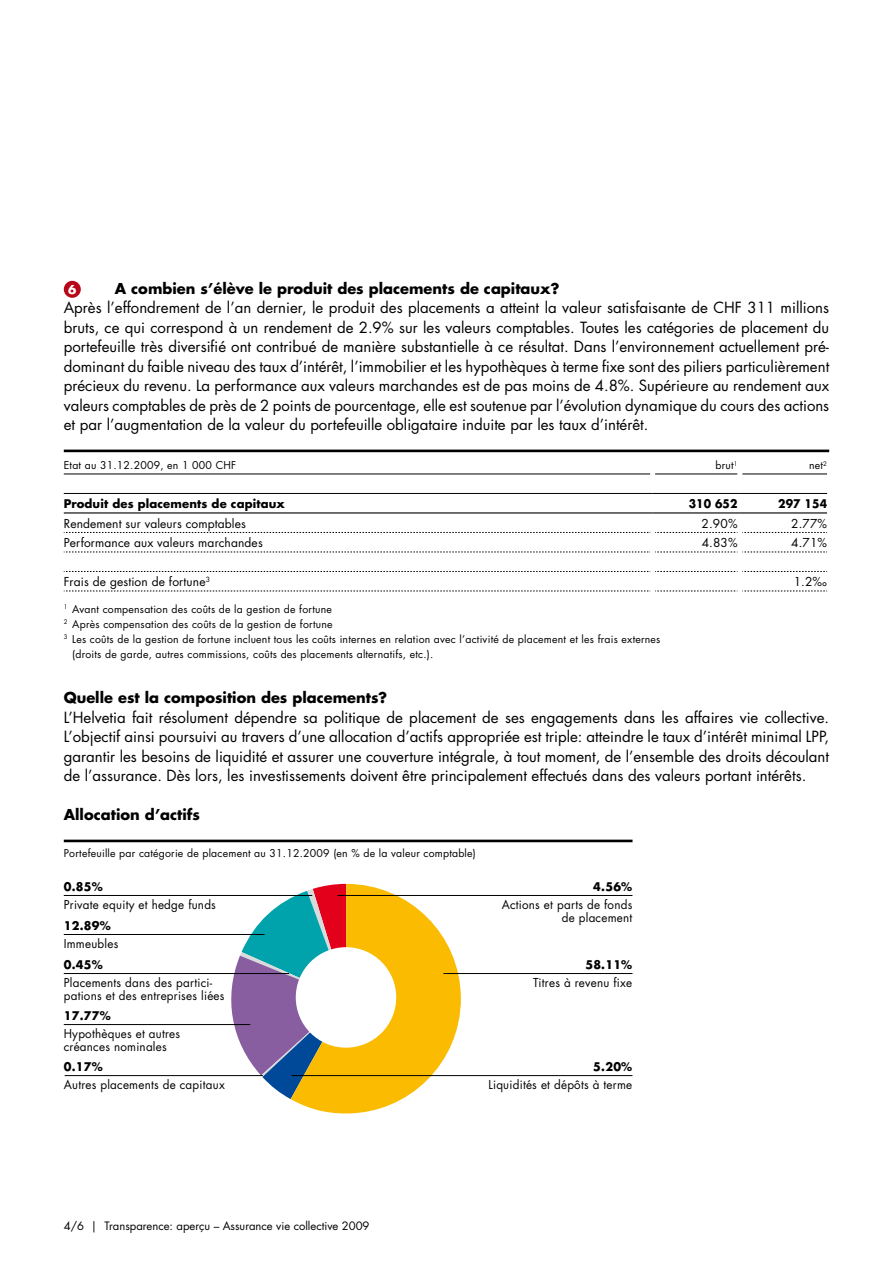
<style>
.page{position:relative;width:893px;height:1263px;background:#fff}
.page>*{position:absolute;margin:0;border:0;box-sizing:border-box;transform-origin:0 0}
.t1{font:15px/19.5px "Futura Std";color:#000;text-align:justify}
.t2{font:700 14.7px "Futura Std";color:#000}
.t3{font:12px/13.5px "Futura";letter-spacing:.02em;color:#000}
.t4{font:12px "Futura Std";letter-spacing:.01em;color:#000}
.t5{font:700 12px "Futura Std";color:#fff}
.t6{font:700 11.7px "Futura Std";letter-spacing:.01em;color:#000}
.t7{font:700 11.7px "Futura Std";letter-spacing:.01em;color:#000;scale:.93 1}
.t8{font:700 11.55px "Futura";letter-spacing:.02em;color:#000}
.t9{font:11.25px "Futura Std";color:#000}
.t10{font:10.5px "Futura Std";letter-spacing:.02em;color:#000}
</style>
<div class="page">
<hr style="left:64px;top:450px;width:765px;height:2px;background:#000">
<svg style="left:64px;top:473px;width:763px;height:118px"></svg>
<hr style="left:64px;top:474px;width:586px;height:1px;background:#000">
<hr style="left:655px;top:474px;width:83px;height:1px;background:#000">
<hr style="left:742px;top:474px;width:85px;height:1px;background:#000">
<svg style="left:64px;top:532px;width:763px;height:1px"></svg>
<svg style="left:64px;top:552px;width:763px;height:1px"></svg>
<svg style="left:64px;top:571px;width:763px;height:1px"></svg>
<svg style="left:64px;top:591px;width:763px;height:1px"></svg>
<div style="left:650px;top:454px;width:5px;height:20px;background:#fff"></div>
<hr style="left:738px;top:454px;width:4px;height:20px;background:#fff">
<div style="left:650px;top:474px;width:5px;height:19px;background:#fff"></div>
<hr style="left:738px;top:474px;width:4px;height:19px;background:#fff">
<div style="left:650px;top:494px;width:5px;height:18px;background:#fff"></div>
<hr style="left:738px;top:494px;width:4px;height:18px;background:#fff">
<div style="left:650px;top:513px;width:5px;height:19px;background:#fff"></div>
<hr style="left:738px;top:513px;width:4px;height:19px;background:#fff">
<div style="left:650px;top:532px;width:5px;height:20px;background:#fff"></div>
<hr style="left:738px;top:532px;width:4px;height:20px;background:#fff">
<div style="left:650px;top:552px;width:5px;height:19px;background:#fff"></div>
<hr style="left:738px;top:552px;width:4px;height:19px;background:#fff">
<div style="left:650px;top:571px;width:5px;height:20px;background:#fff"></div>
<hr style="left:738px;top:571px;width:4px;height:20px;background:#fff">
<div style="left:650px;top:591px;width:5px;height:19px;background:#fff"></div>
<hr style="left:738px;top:591px;width:4px;height:19px;background:#fff">
<hr style="left:64px;top:493px;width:589px;height:1px;background:#000">
<hr style="left:653px;top:493px;width:87px;height:1px;background:#000">
<hr style="left:740px;top:493px;width:87px;height:1px;background:#000">
<hr style="left:653px;top:512px;width:87px;height:1px;background:#000">
<hr style="left:740px;top:512px;width:87px;height:1px;background:#000">
<hr style="left:64px;top:512px;width:589px;height:1px;background:#000">
<hr style="left:64px;top:840px;width:568px;height:2px;background:#000">
<svg style="left:223px;top:884px;width:238px;height:229px"></svg>
<div style="left:296px;top:947px;width:100px;height:101px;background:#fff;border-radius:50%"></div>
<hr style="left:337px;top:895px;width:295px;height:1px;background:#000">
<hr style="left:443px;top:973px;width:189px;height:1px;background:#000">
<hr style="left:292px;top:1075px;width:340px;height:1px;background:#000">
<hr style="left:64px;top:895px;width:248px;height:1px;background:#000">
<hr style="left:64px;top:934px;width:201px;height:1px;background:#000">
<hr style="left:64px;top:1024px;width:186px;height:1px;background:#000">
<hr style="left:65px;top:1075px;width:198px;height:1px;background:#000">
<hr style="left:64px;top:973px;width:225px;height:1px;background:#000">
<div style="left:64px;top:281px;width:17px;height:17px;background:#b80718;border-radius:50%"></div>
<p class="t2" style="left:115px;top:278px;width:446px">A combien s’élève le produit des placements de capitaux?</p>
<p class="t1" style="left:64px;top:298px;width:767px">Après l’effondrement de l’an dernier, le produit des placements a atteint la valeur satisfaisante de CHF 311 millions bruts, ce qui correspond à un rendement de 2.9% sur les valeurs comptables. Toutes les catégories de placement du portefeuille très diversifié ont contribué de manière substantielle à ce résultat. Dans l’environnement actuellement pré&shy;dominant du faible niveau des taux d’intérêt, l’immobilier et les hypothèques à terme fixe sont des piliers particulièrement précieux du revenu. La performance aux valeurs marchandes est de pas moins de 4.8%. Supérieure au rendement aux valeurs comptables de près de 2 points de pourcentage, elle est soutenue par l’évolution dynamique du cours des actions et par l’augmentation de la valeur du portefeuille obligataire induite par les taux d’intérêt.</p>
<p class="t5" style="left:68px;top:281px;width:10px">6</p>
<p class="t10" style="left:64px;top:458px;width:174px">Etat au 31.12.2009, en 1 000 CHF</p>
<p class="t10" style="left:715px;top:458px;width:24px">brut<sup>1</sup></p>
<p class="t10" style="left:809px;top:458px;width:19px">net<sup>2</sup></p>
<p class="t6" style="left:64px;top:496px;width:223px">Produit des placements de capitaux</p>
<p class="t7" style="left:689px;top:496px;width:54px">310 652</p>
<p class="t7" style="left:778px;top:496px;width:54px">297 154</p>
<p class="t4" style="left:64px;top:515px;width:184px">Rendement sur valeurs comptables</p>
<p class="t4" style="left:702px;top:515px;width:37px">2.90%</p>
<p class="t4" style="left:791px;top:515px;width:37px">2.77%</p>
<p class="t4" style="left:64px;top:535px;width:200px">Performance aux valeurs marchandes</p>
<p class="t4" style="left:702px;top:535px;width:37px">4.83%</p>
<p class="t4" style="left:791px;top:535px;width:37px">4.71%</p>
<p class="t4" style="left:64px;top:574px;width:148px">Frais de gestion de fortune<sup>3</sup></p>
<p class="t4" style="left:794px;top:574px;width:35px">1.2‰</p>
<p class="t10" style="left:64px;top:602px;width:270px"><sup>1</sup> Avant compensation des coûts de la gestion de fortune</p>
<p class="t10" style="left:64px;top:617px;width:270px"><sup>2</sup> Après compensation des coûts de la gestion de fortune</p>
<p class="t10" style="left:64px;top:632px;width:598px"><sup>3</sup> Les coûts de la gestion de fortune incluent tous les coûts internes en relation avec l’activité de placement et les frais externes</p>
<p class="t10" style="left:72px;top:647px;width:363px">(droits de garde, autres commissions, coûts des placements alternatifs, etc.).</p>
<p class="t2" style="left:64px;top:688px;width:325px">Quelle est la composition des placements?</p>
<p class="t1" style="left:64px;top:707px;width:767px">L’Helvetia fait résolument dépendre sa politique de placement de ses engagements dans les affaires vie collective.<br>L’objectif ainsi poursuivi au travers d’une allocation d’actifs appropriée est triple: atteindre le taux d’intérêt minimal LPP, garantir les besoins de liquidité et assurer une couverture intégrale, à tout moment, de l’ensemble des droits découlant de l’assurance. Dès lors, les investissements doivent être principalement effectués dans des valeurs portant intérêts.</p>
<p class="t2" style="left:64px;top:805px;width:138px">Allocation d’actifs</p>
<p class="t10" style="left:64px;top:846px;width:414px">Portefeuille par catégorie de placement au 31.12.2009 (en % de la valeur comptable)</p>
<p class="t8" style="left:593px;top:878px;width:41px">4.56%</p>
<p class="t3" style="left:502px;top:897px;width:132px;text-align:right">Actions et parts de fonds de placement</p>
<p class="t8" style="left:585px;top:956px;width:48px">58.11%</p>
<p class="t3" style="left:533px;top:975px;width:100px">Titres à revenu fixe</p>
<p class="t8" style="left:64px;top:878px;width:41px">0.85%</p>
<p class="t3" style="left:64px;top:897px;width:154px">Private equity et hedge funds</p>
<p class="t8" style="left:64px;top:917px;width:48px">12.89%</p>
<p class="t3" style="left:64px;top:936px;width:56px">Immeubles</p>
<p class="t8" style="left:64px;top:956px;width:41px">0.45%</p>
<p class="t3" style="left:64px;top:975px;width:162px">Placements dans des partici&shy;pations et des entreprises liées</p>
<p class="t8" style="left:64px;top:1007px;width:48px">17.77%</p>
<p class="t3" style="left:64px;top:1026px;width:118px">Hypothèques et autres créances nominales</p>
<p class="t8" style="left:64px;top:1058px;width:40px">0.17%</p>
<p class="t3" style="left:64px;top:1078px;width:163px">Autres placements de capitaux</p>
<p class="t9" style="left:64px;top:1218px;width:307px">4/6 | Transparence: aperçu – Assurance vie collective 2009</p>
<p class="t8" style="left:593px;top:1058px;width:41px">5.20%</p>
<p class="t3" style="left:488px;top:1078px;width:145px">Liquidités et dépôts à terme</p>
</div>
